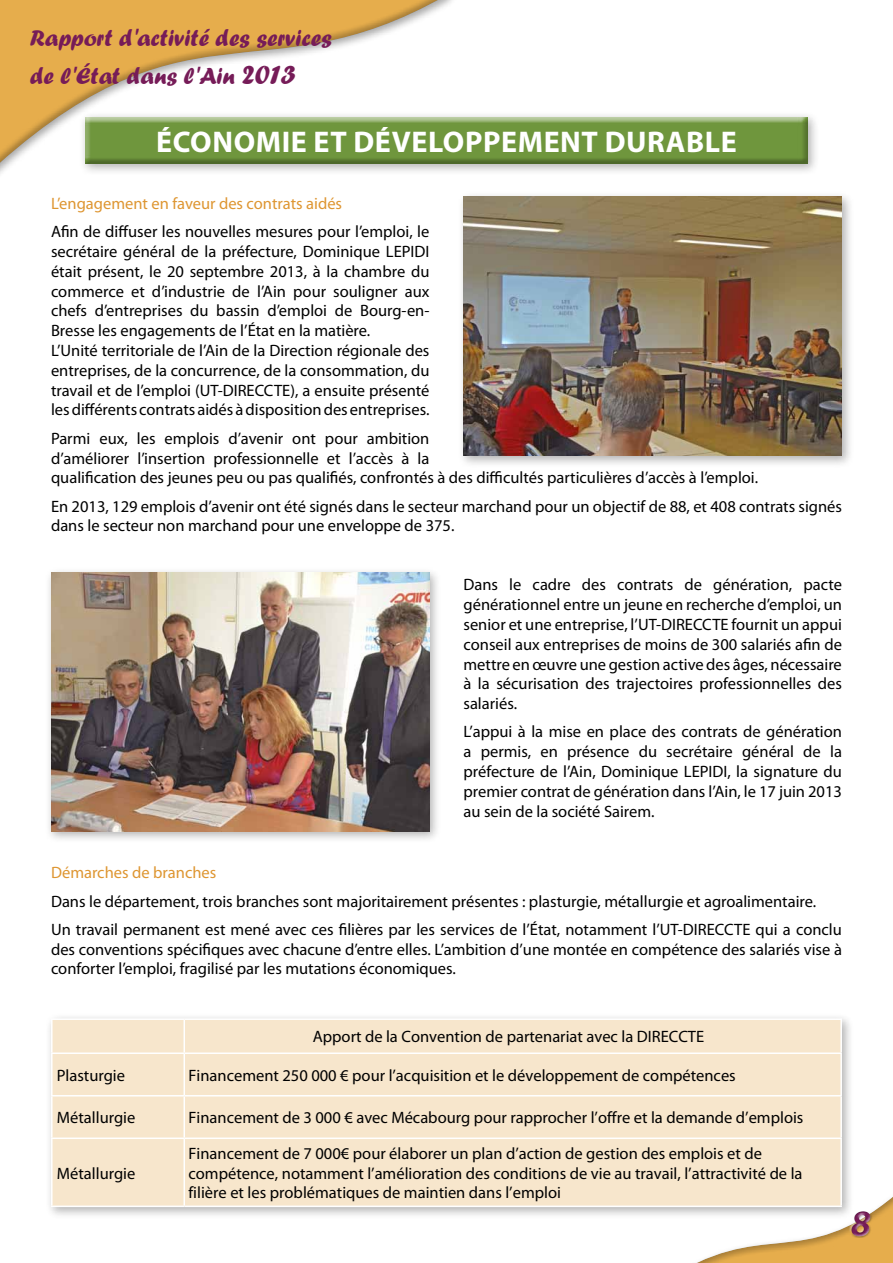
<style>
.page{position:relative;width:893px;height:1263px;background:#fff}
.page>*{position:absolute;margin:0;border:0;box-sizing:border-box;transform-origin:0 0}
.t1{font:italic 700 37.5px "Myriad Pro";color:#761c58}
.t2{font:700 30px "Myriad Pro";letter-spacing:.02em;color:#fff}
.t3{font:24px/38.4px "Forte";color:#761c58}
.t4{font:16.5px/19.8px "Myriad Pro";color:#000}
.t5{font:16.5px "Myriad Pro";color:#de9632}
.s1{font-size:28.5px}
</style>
<div class="page">
<div style="left:678px;top:1176px;width:215px;height:87px;background:#000;opacity:.4"></div>
<div style="left:0;top:0;width:448px;height:185px;background:#000;opacity:.4"></div>
<div style="left:849px;top:1212px;width:24px;height:26px;background:#fff;opacity:.6"></div>
<div style="left:849px;top:1208px;width:22px;height:26px;background:#000;opacity:.3"></div>
<div style="left:79px;top:111px;width:741px;height:65px;background:#000;opacity:.3"></div>
<div style="left:85px;top:116px;width:723px;height:46px;background:#ededed"></div>
<div style="left:85px;top:117px;width:723px;height:47px;background:#000;opacity:.3"></div>
<div style="left:457px;top:191px;width:397px;height:277px;background:#000;opacity:.3"></div>
<img style="left:463px;top:196px;width:379px;height:260px">
<div style="left:45px;top:567px;width:396px;height:276px;background:#000;opacity:.3"></div>
<img style="left:51px;top:573px;width:378px;height:258px">
<div style="left:45px;top:1012px;width:809px;height:207px;background:#000;opacity:.3"></div>
<div style="left:53px;top:1020px;width:787px;height:185px;background:#f7e6cc"></div>
<hr style="left:51px;top:1018px;width:133px;height:2px;background:#fff">
<hr style="left:51px;top:1020px;width:2px;height:32px;background:#fff">
<hr style="left:51px;top:1052px;width:133px;height:2px;background:#fff">
<hr style="left:51px;top:1054px;width:2px;height:41px;background:#fff">
<hr style="left:51px;top:1095px;width:133px;height:1px;background:#fff">
<hr style="left:51px;top:1096px;width:2px;height:41px;background:#fff">
<hr style="left:51px;top:1137px;width:133px;height:2px;background:#fff">
<hr style="left:51px;top:1139px;width:2px;height:66px;background:#fff">
<hr style="left:51px;top:1205px;width:133px;height:2px;background:#fff">
<hr style="left:184px;top:1018px;width:658px;height:2px;background:#fff">
<hr style="left:184px;top:1020px;width:1px;height:32px;background:#fff">
<hr style="left:840px;top:1020px;width:2px;height:32px;background:#fff">
<hr style="left:184px;top:1052px;width:658px;height:2px;background:#fff">
<hr style="left:184px;top:1054px;width:1px;height:41px;background:#fff">
<hr style="left:840px;top:1054px;width:2px;height:41px;background:#fff">
<hr style="left:184px;top:1095px;width:658px;height:1px;background:#fff">
<hr style="left:184px;top:1096px;width:1px;height:41px;background:#fff">
<hr style="left:840px;top:1096px;width:2px;height:41px;background:#fff">
<hr style="left:184px;top:1137px;width:658px;height:2px;background:#fff">
<hr style="left:184px;top:1139px;width:1px;height:66px;background:#fff">
<hr style="left:840px;top:1139px;width:2px;height:66px;background:#fff">
<hr style="left:184px;top:1205px;width:658px;height:2px;background:#fff">
<h3 class="t3" style="left:30px;top:18px;width:304px">Rapport d'activité des services de l'état dans l'Ain <span class="s1">2013</span></h3>
<h2 class="t2" style="left:156px;top:125px;width:582px">ÉCONOMIE ET DÉVELOPPEMENT DURABLE</h2>
<p class="t5" style="left:51px;top:194px;width:293px">L’engagement en faveur des contrats aidés</p>
<p class="t4" style="left:51px;top:222px;width:380px">Afin de diffuser les nouvelles mesures pour l’emploi, le secrétaire général de la préfecture, Dominique LEPIDI était présent, le 20 septembre 2013, à la chambre du commerce et d’industrie de l’Ain pour souligner aux chefs d’entreprises du bassin d’emploi de Bourg-en-Bresse les engagements de l’État en la matière.<br>L’Unité territoriale de l’Ain de la Direction régionale des entreprises, de la concurrence, de la consommation, du travail et de l’emploi (UT-DIRECCTE), a ensuite présenté les différents contrats aidés à disposition des entreprises.</p>
<p class="t4" style="left:51px;top:429px;width:709px">Parmi eux, les emplois d’avenir ont pour ambition<br>d’améliorer l’insertion professionnelle et l’accès à la<br>qualification des jeunes peu ou pas qualifiés, confrontés à des difficultés particulières d’accès à l’emploi.</p>
<p class="t4" style="left:51px;top:496px;width:792px">En 2013, 129 emplois d’avenir ont été signés dans le secteur marchand pour un objectif de 88, et 408 contrats signés dans le secteur non marchand pour une enveloppe de 375.</p>
<p class="t4" style="left:463px;top:575px;width:380px;text-align:justify">Dans le cadre des contrats de génération, pacte générationnel entre un jeune en recherche d’emploi, un senior et une entreprise, l’UT-DIRECCTE fournit un appui conseil aux entreprises de moins de 300 salariés afin de mettre en œuvre une gestion active des âges, nécessaire à la sécurisation des trajectoires professionnelles des salariés.</p>
<p class="t4" style="left:463px;top:722px;width:380px;text-align:justify">L’appui à la mise en place des contrats de génération a permis, en présence du secrétaire général de la préfecture de l’Ain, Dominique LEPIDI, la signature du premier contrat de génération dans l’Ain, le 17 juin 2013 au sein de la société Sairem.</p>
<p class="t5" style="left:51px;top:864px;width:167px">Démarches de branches</p>
<p class="t4" style="left:51px;top:887px;width:792px;line-height:28.3px">Dans le département, trois branches sont majoritairement présentes : plasturgie, métallurgie et agroalimentaire.<br>Un travail permanent est mené avec ces filières par les services de l’État, notamment l’UT-DIRECCTE qui a conclu</p>
<p class="t4" style="left:51px;top:939px;width:792px">des conventions spécifiques avec chacune d’entre elles. L’ambition d’une montée en compétence des salariés vise à conforter l’emploi, fragilisé par les mutations économiques.</p>
<p class="t4" style="left:313px;top:1027px;width:393px">Apport de la Convention de partenariat avec la DIRECCTE</p>
<p class="t4" style="left:57px;top:1065px;width:70px">Plasturgie</p>
<p class="t4" style="left:188px;top:1065px;width:549px">Financement 250 000 € pour l’acquisition et le développement de compétences</p>
<p class="t4" style="left:57px;top:1108px;width:80px">Métallurgie</p>
<p class="t4" style="left:188px;top:1108px;width:616px">Financement de 3 000 € avec Mécabourg pour rapprocher l’offre et la demande d’emplois</p>
<p class="t4" style="left:57px;top:1163px;width:80px">Métallurgie</p>
<p class="t4" style="left:188px;top:1143px;width:616px">Financement de 7 000€ pour élaborer un plan d’action de gestion des emplois et de compétence, notamment l’amélioration des conditions de vie au travail, l’attractivité de la filière et les problématiques de maintien dans l’emploi</p>
<h1 class="t1" style="left:851px;top:1202px;width:22px">8</h1>
</div>
